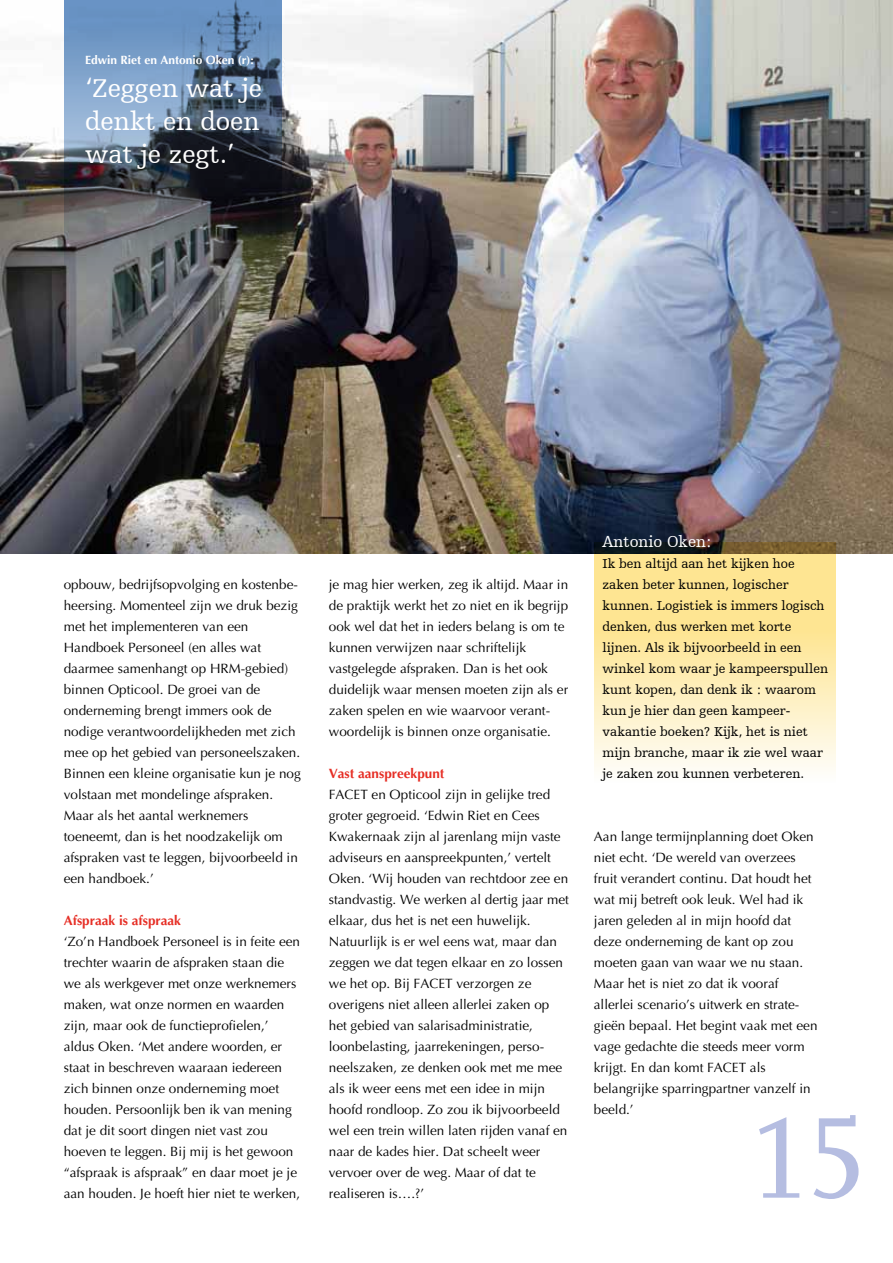
<style>
.page{position:relative;width:893px;height:1263px;background:#fff}
.page>*{position:absolute;margin:0;border:0;box-sizing:border-box;transform-origin:0 0}
.t1{font:120px "Scala Caps";color:#b5bde1}
.t2{font:27px/33px "Humanist Slabserif 712 BT";color:#fff;text-align:justify}
.t3{font:16.5px "Humanist Slabserif 712 BT";color:#fff}
.t4{font:13.5px/21px "Optima";color:#000}
.t5{font:13.5px/21px "Humanist Slabserif 712 BT";color:#000}
.t6{font:700 13.5px "Optima";color:#e62e25}
.t7{font:700 12px "Optima";color:#fff}
</style>
<div class="page">
<img style="left:0;top:0;width:893px;height:554px">
<img style="left:64px;top:0;width:218px;height:379px">
<svg style="left:594px;top:542px;width:241px;height:228px"></svg>
<p class="t7" style="left:85px;top:53px;width:170px">Edwin Riet en Antonio Oken (r):</p>
<h2 class="t2" style="left:85px;top:71px;width:179px">‘Zeggen wat je denkt en doen wat je zegt.’</h2>
<p class="t4" style="left:64px;top:574px;width:239px">opbouw, bedrijfsopvolging en kostenbe&shy;heersing. Momenteel zijn we druk bezig met het implementeren van een Handboek Personeel (en alles wat daarmee samenhangt op HRM-gebied) binnen Opticool. De groei van de onderneming brengt immers ook de nodige verantwoordelijkheden met zich mee op het gebied van personeelszaken.<br>Binnen een kleine organisatie kun je nog volstaan met mondelinge afspraken.<br>Maar als het aantal werknemers toeneemt, dan is het noodzakelijk om afspraken vast te leggen, bijvoorbeeld in een handboek.’</p>
<p class="t6" style="left:64px;top:912px;width:119px">Afspraak is afspraak</p>
<p class="t4" style="left:64px;top:931px;width:238px">‘Zo’n Handboek Personeel is in feite een trechter waarin de afspraken staan die we als werkgever met onze werknemers maken, wat onze normen en waarden zijn, maar ook de functieprofielen,’ aldus Oken. ‘Met andere woorden, er staat in beschreven waaraan iedereen zich binnen onze onderneming moet houden. Persoonlijk ben ik van mening dat je dit soort dingen niet vast zou hoeven te leggen. Bij mij is het gewoon “afspraak is afspraak” en daar moet je je aan houden. Je hoeft hier niet te werken,</p>
<p class="t4" style="left:329px;top:574px;width:241px">je mag hier werken, zeg ik altijd. Maar in de praktijk werkt het zo niet en ik begrijp ook wel dat het in ieders belang is om te kunnen verwijzen naar schriftelijk vastgelegde afspraken. Dan is het ook duidelijk waar mensen moeten zijn als er zaken spelen en wie waarvoor verant&shy;woordelijk is binnen onze organisatie.</p>
<p class="t6" style="left:329px;top:765px;width:117px">Vast aanspreekpunt</p>
<p class="t4" style="left:329px;top:784px;width:242px">FACET en Opticool zijn in gelijke tred groter gegroeid. ‘Edwin Riet en Cees Kwakernaak zijn al jarenlang mijn vaste adviseurs en aanspreekpunten,’ vertelt Oken. ‘Wij houden van rechtdoor zee en standvastig. We werken al dertig jaar met elkaar, dus het is net een huwelijk.<br>Natuurlijk is er wel eens wat, maar dan zeggen we dat tegen elkaar en zo lossen we het op. Bij FACET verzorgen ze overigens niet alleen allerlei zaken op het gebied van salarisadministratie, loonbelasting, jaarrekeningen, perso&shy;neelszaken, ze denken ook met me mee als ik weer eens met een idee in mijn hoofd rondloop. Zo zou ik bijvoorbeeld wel een trein willen laten rijden vanaf en naar de kades hier. Dat scheelt weer vervoer over de weg. Maar of dat te realiseren is….?’</p>
<p class="t3" style="left:603px;top:531px;width:111px">Antonio Oken:</p>
<p class="t5" style="left:603px;top:552px;width:227px">Ik ben altijd aan het kijken hoe zaken beter kunnen, logischer kunnen. Logistiek is immers logisch denken, dus werken met korte lijnen. Als ik bijvoorbeeld in een winkel kom waar je kampeerspullen kunt kopen, dan denk ik : waarom kun je hier dan geen kampeer&shy;vakantie boeken? Kijk, het is niet mijn branche, maar ik zie wel waar je zaken zou kunnen verbeteren.</p>
<p class="t4" style="left:594px;top:826px;width:225px">Aan lange termijnplanning doet Oken niet echt. ‘De wereld van overzees fruit verandert continu. Dat houdt het wat mij betreft ook leuk. Wel had ik jaren geleden al in mijn hoofd dat deze onderneming de kant op zou moeten gaan van waar we nu staan.<br>Maar het is niet zo dat ik vooraf allerlei scenario’s uitwerk en strate&shy;gieën bepaal. Het begint vaak met een vage gedachte die steeds meer vorm krijgt. En dan komt FACET als belangrijke sparringpartner vanzelf in beeld.’</p>
<h1 class="t1" style="left:749px;top:1093px;width:120px">15</h1>
</div>
